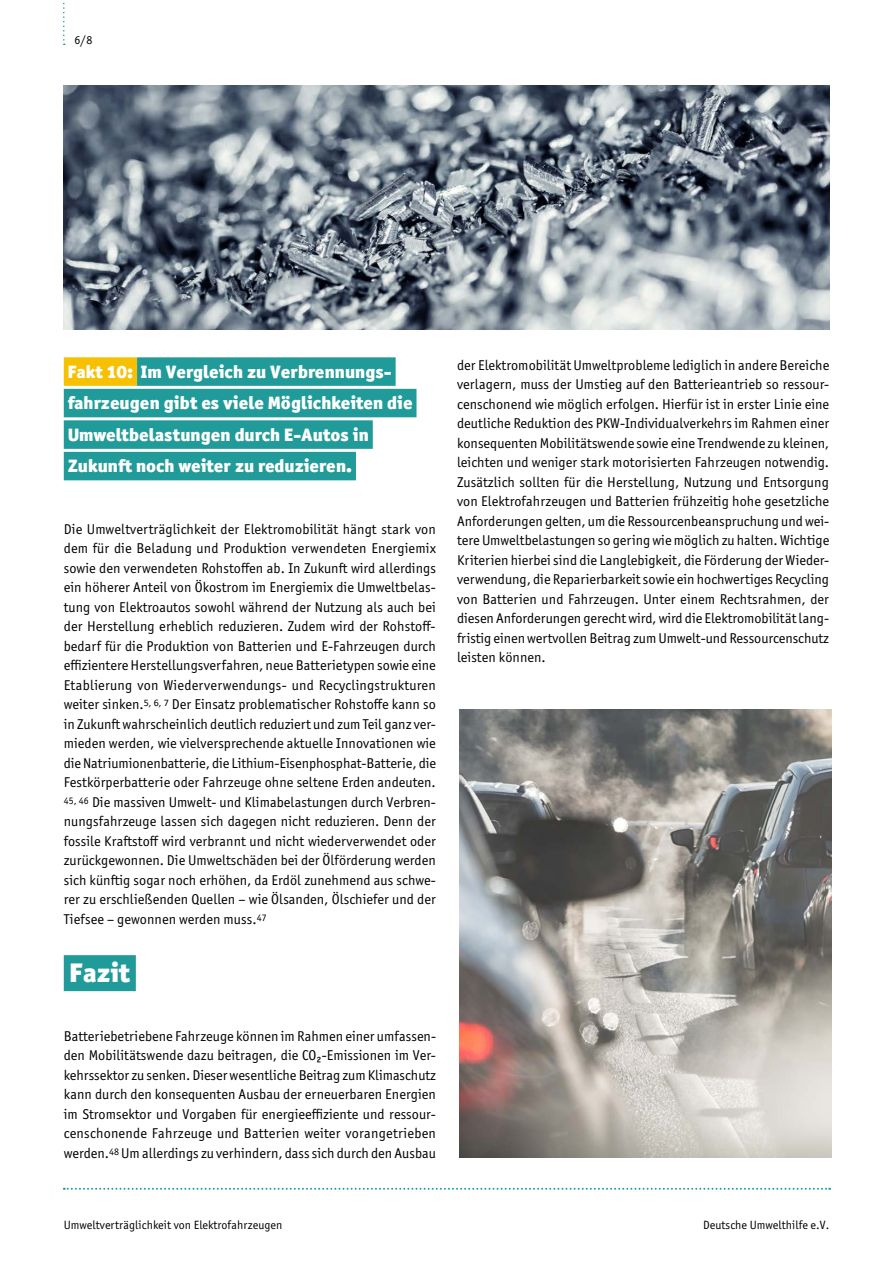
<style>
.page{position:relative;width:893px;height:1263px;background:#fff}
.page>*{position:absolute;margin:0;border:0;box-sizing:border-box;transform-origin:0 0}
.t1{font:900 27px "Officina Sans ITC Pro";color:#fff}
.t2{font:900 18px/31.5px "Officina Sans ITC Pro";color:#fff}
.t3{font:14.25px/19.5px "Officina Sans ITC Pro";color:#000;text-align:justify}
.t4{font:12px "Officina Sans ITC Pro";letter-spacing:.005em;color:#000}
.t5{font:12px "Officina Serif ITC Pro";color:#000}
</style>
<div class="page">
<svg style="left:64px;top:1188px;width:766px;height:2px"></svg>
<svg style="left:63px;top:2px;width:2px;height:43px"></svg>
<div style="left:64px;top:357px;width:73px;height:29px;background:#f7c000"></div>
<div style="left:137px;top:357px;width:259px;height:29px;background:#219b9a"></div>
<div style="left:64px;top:389px;width:352px;height:28px;background:#219b9a"></div>
<div style="left:64px;top:420px;width:309px;height:29px;background:#219b9a"></div>
<div style="left:64px;top:452px;width:292px;height:28px;background:#219b9a"></div>
<div style="left:64px;top:955px;width:72px;height:36px;background:#219b9a"></div>
<img style="left:64px;top:85px;width:765px;height:245px">
<img style="left:459px;top:709px;width:372px;height:449px">
<p class="t5" style="left:74px;top:33px;width:19px">6/8</p>
<p class="t2" style="left:68px;top:355px;width:346px">Fakt 10: Im Vergleich zu Verbrennungs&shy;fahrzeugen gibt es viele Möglichkeiten die Umweltbelastungen durch E-Autos in Zukunft noch weiter zu reduzieren.</p>
<p class="t3" style="left:64px;top:519px;width:374px">Die Umweltverträglichkeit der Elektromobilität hängt stark von dem für die Beladung und Produktion verwendeten Energiemix sowie den verwendeten Rohstoffen ab. In Zukunft wird allerdings ein höherer Anteil von Ökostrom im Energiemix die Umweltbelas&shy;tung von Elektroautos sowohl während der Nutzung als auch bei der Herstellung erheblich reduzieren. Zudem wird der Rohstoff&shy;bedarf für die Produktion von Batterien und E-Fahrzeugen durch effizientere Herstellungsverfahren, neue Batterietypen sowie eine Etablierung von Wiederverwendungs- und Recyclingstrukturen weiter sinken.<sup>5,</sup> <sup>6,</sup> <sup>7</sup> Der Einsatz problematischer Rohstoffe kann so in Zukunft wahrscheinlich deutlich reduziert und zum Teil ganz ver&shy;mieden werden, wie vielversprechende aktuelle Innovationen wie die Natriumionenbatterie, die Lithium-Eisenphosphat-Batterie, die Festkörperbatterie oder Fahrzeuge ohne seltene Erden andeuten.<br><sup>45,</sup> <sup>46</sup> Die massiven Umwelt- und Klimabelastungen durch Verbren&shy;nungsfahrzeuge lassen sich dagegen nicht reduzieren. Denn der fossile Kraftstoff wird verbrannt und nicht wiederverwendet oder zurückgewonnen. Die Umweltschäden bei der Ölförderung werden sich künftig sogar noch erhöhen, da Erdöl zunehmend aus schwe&shy;rer zu erschließenden Quellen – wie Ölsanden, Ölschiefer und der Tiefsee – gewonnen werden muss.<sup>47</sup></p>
<h1 class="t1" style="left:70px;top:955px;width:62px">Fazit</h1>
<p class="t3" style="left:64px;top:1026px;width:374px">Batteriebetriebene Fahrzeuge können im Rahmen einer umfassen&shy;den Mobilitätswende dazu beitragen, die CO₂-Emissionen im Ver&shy;kehrssektor zu senken. Dieser wesentliche Beitrag zum Klimaschutz kann durch den konsequenten Ausbau der erneuerbaren Energien im Stromsektor und Vorgaben für energieeffiziente und ressour&shy;censchonende Fahrzeuge und Batterien weiter vorangetrieben werden.<sup>48</sup> Um allerdings zu verhindern, dass sich durch den Ausbau</p>
<p class="t3" style="left:457px;top:355px;width:374px">der Elektromobilität Umweltprobleme lediglich in andere Bereiche verlagern, muss der Umstieg auf den Batterieantrieb so ressour&shy;censchonend wie möglich erfolgen. Hierfür ist in erster Linie eine deutliche Reduktion des PKW-Individualverkehrs im Rahmen einer konsequenten Mobilitätswende sowie eine Trendwende zu kleinen, leichten und weniger stark motorisierten Fahrzeugen notwendig.<br>Zusätzlich sollten für die Herstellung, Nutzung und Entsorgung von Elektrofahrzeugen und Batterien frühzeitig hohe gesetzliche Anforderungen gelten, um die Ressourcenbeanspruchung und wei&shy;tere Umweltbelastungen so gering wie möglich zu halten. Wichtige Kriterien hierbei sind die Langlebigkeit, die Förderung der Wieder&shy;verwendung, die Reparierbarkeit sowie ein hochwertiges Recycling von Batterien und Fahrzeugen. Unter einem Rechtsrahmen, der diesen Anforderungen gerecht wird, wird die Elektromobilität lang&shy;fristig einen wertvollen Beitrag zum Umwelt-und Ressourcenschutz leisten können.</p>
<p class="t4" style="left:64px;top:1218px;width:220px">Umweltverträglichkeit von Elektrofahrzeugen</p>
<p class="t4" style="left:703px;top:1218px;width:128px">Deutsche Umwelthilfe e.V.</p>
</div>
